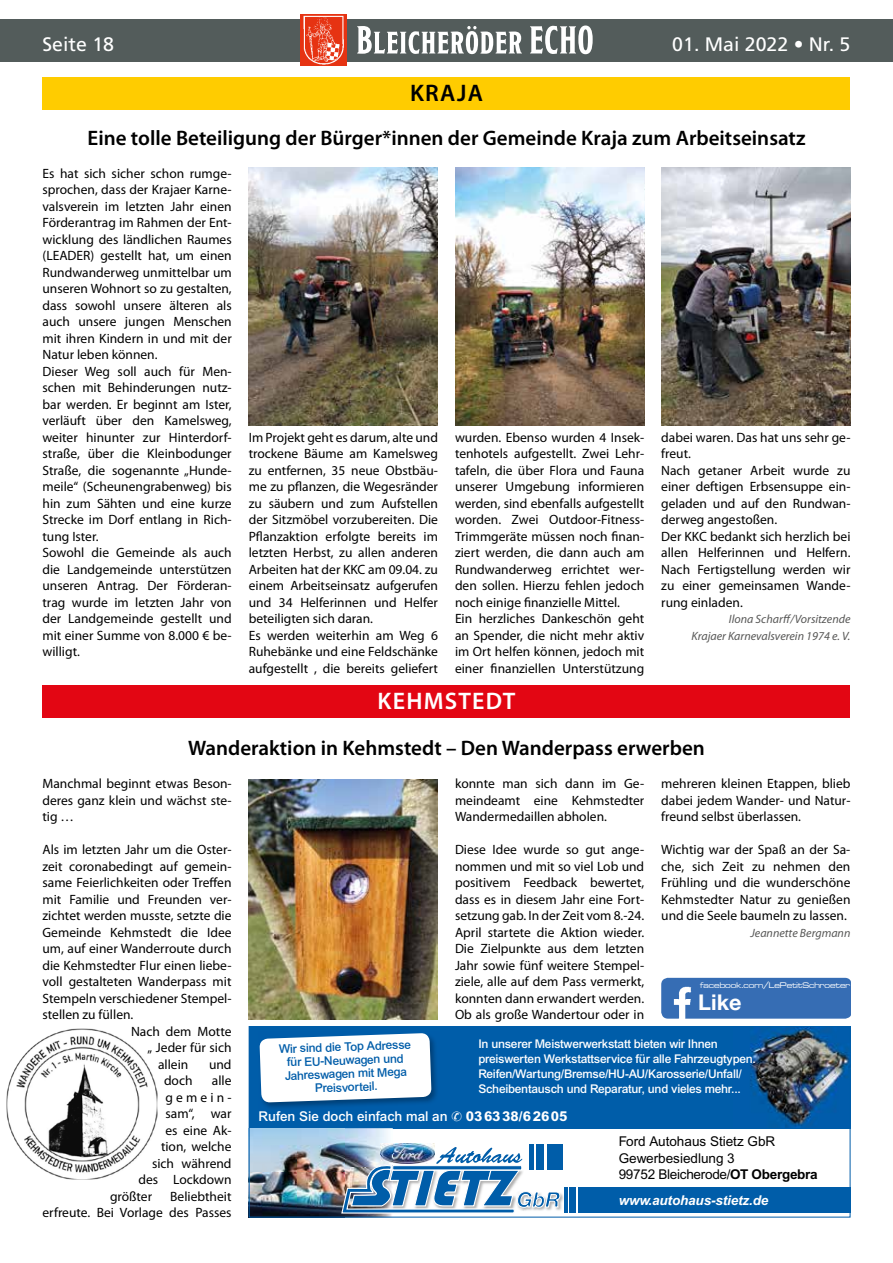
<style>
.page{position:relative;width:893px;height:1263px;background:#fff}
.page>*{position:absolute;margin:0;border:0;box-sizing:border-box;transform-origin:0 0}
.t1{font:600 24px "Myriad Pro";letter-spacing:.05em;color:#fff}
.t2{font:600 24px "Myriad Pro";letter-spacing:.055em;color:#000}
.t3{font:700 21.6px "Helvetica Neue";color:#fff}
.t4{font:600 21px "Myriad Pro";color:#000}
.t5{font:19.5px "Frutiger";color:#fff}
.t6{font:13.5px/16.5px "Myriad Pro";color:#000;text-align:justify}
.t7{font:13.5px/16.5px "Arial PL";color:#000}
.t8{font:13.5px "Arial Medium PL";color:#fff}
.t9{font:13.5px "Arial Bold Italic PL";letter-spacing:-.01em;color:#fff}
.t10{font:12px/15px "Arial Medium PL";letter-spacing:-.02em;color:#fff}
.t11{font:italic 12px/16.5px "Myriad Pro";color:#575756;text-align:right}
.t12{font:12px/13.5px "Arial Medium PL";color:#005da9;text-align:center}
.t13{font:8.4px "Microgramma D Med Ext";color:#fff}
.s1{font-family:"Arial Extra Bold PL"}
.s2{font-family:"Arial Bold PL"}
</style>
<div class="page">
<div style="left:0;top:19px;width:893px;height:43px;background:#535c5b"></div>
<img style="left:300px;top:15px;width:47px;height:50px">
<svg style="left:357px;top:26px;width:236px;height:28px"></svg>
<div style="left:249px;top:1026px;width:601px;height:102px;background:#005da9"></div>
<img style="left:251px;top:1128px;width:141px;height:87px">
<img style="left:561px;top:1194px;width:3px;height:15px">
<div style="left:547px;top:1144px;width:15px;height:26px;background:#005da9"></div>
<hr style="left:564px;top:1188px;width:4px;height:25px;background:#005da9">
<div style="left:570px;top:1188px;width:6px;height:25px;background:#005da9"></div>
<div style="left:578px;top:1188px;width:272px;height:25px;background:#005da9"></div>
<img style="left:750px;top:1028px;width:98px;height:99px">
<img style="left:259px;top:1033px;width:302px;height:181px">
<div style="left:393px;top:1165px;width:129px;height:5px;background:#005da9"></div>
<div style="left:392px;top:1165px;width:130px;height:5px;border:1px solid #fff"></div>
<div style="left:249px;top:1026px;width:601px;height:191px;border:1px solid #005da9"></div>
<div style="left:43px;top:78px;width:807px;height:32px;background:#fc0"></div>
<img style="left:249px;top:168px;width:189px;height:257px">
<img style="left:455px;top:168px;width:189px;height:257px">
<img style="left:661px;top:168px;width:189px;height:257px">
<div style="left:43px;top:685px;width:807px;height:33px;background:#e30613"></div>
<img style="left:249px;top:779px;width:189px;height:240px">
<img style="left:7px;top:1028px;width:150px;height:151px">
<div style="left:664px;top:978px;width:186px;height:41px;background:#366db4"></div>
<img style="left:661px;top:979px;width:41px;height:40px">
<h3 class="t5" style="left:43px;top:33px;width:73px">Seite 18</h3>
<h3 class="t5" style="left:672px;top:33px;width:180px">01. Mai 2022 • Nr. 5</h3>
<h1 class="t2" style="left:410px;top:78px;width:74px">KRAJA</h1>
<h3 class="t4" style="left:88px;top:124px;width:719px">Eine tolle Beteiligung der Bürger*innen der Gemeinde Kraja zum Arbeitseinsatz</h3>
<p class="t6" style="left:43px;top:165px;width:191px;text-align:left">Es hat sich sicher schon rumge&shy;sprochen, dass der Krajaer Karne&shy;valsverein im letzten Jahr einen<br>Förderantrag im Rahmen der Ent&shy;wicklung des ländlichen Raumes (LEADER) gestellt hat, um einen<br>Rundwanderweg unmittelbar um unseren Wohnort so zu gestalten, dass sowohl unsere älteren als auch unsere jungen Menschen mit ihren Kindern in und mit der<br>Natur leben können.<br>Dieser Weg soll auch für Men&shy;schen mit Behinderungen nutz&shy;bar werden. Er beginnt am Ister, verläuft über den Kamelsweg, weiter hinunter zur Hinterdorf&shy;straße, über die Kleinbodunger<br>Straße, die sogenannte „Hunde&shy;meile“ (Scheunengrabenweg) bis hin zum Sähten und eine kurze<br>Strecke im Dorf entlang in Rich&shy;tung Ister.<br>Sowohl die Gemeinde als auch die Landgemeinde unterstützen unseren Antrag. Der Förderan&shy;trag wurde im letzten Jahr von der Landgemeinde gestellt und mit einer Summe von 8.000 € be&shy;willigt.</p>
<p class="t6" style="left:249px;top:429px;width:191px;text-align:left">Im Projekt geht es darum, alte und trockene Bäume am Kamelsweg zu entfernen, 35 neue Obstbäu&shy;me zu pflanzen, die Wegesränder zu säubern und zum Aufstellen der Sitzmöbel vorzubereiten. Die<br>Pflanzaktion erfolgte bereits im letzten Herbst, zu allen anderen<br>Arbeiten hat der KKC am 09.04. zu einem Arbeitseinsatz aufgerufen und 34 Helferinnen und Helfer beteiligten sich daran.<br>Es werden weiterhin am Weg 6<br>Ruhebänke und eine Feldschänke aufgestellt , die bereits geliefert</p>
<p class="t6" style="left:455px;top:429px;width:191px;text-align:left">wurden. Ebenso wurden 4 Insek&shy;tenhotels aufgestellt. Zwei Lehr&shy;tafeln, die über Flora und Fauna unserer Umgebung informieren werden, sind ebenfalls aufgestellt worden. Zwei Outdoor-Fitness-<br>Trimmgeräte müssen noch finan&shy;ziert werden, die dann auch am<br>Rundwanderweg errichtet wer&shy;den sollen. Hierzu fehlen jedoch noch einige finanzielle Mittel.<br>Ein herzliches Dankeschön geht an Spender, die nicht mehr aktiv im Ort helfen können, jedoch mit einer finanziellen Unterstützung</p>
<p class="t6" style="left:661px;top:429px;width:191px;text-align:left">dabei waren. Das hat uns sehr ge&shy;freut.<br>Nach getaner Arbeit wurde zu einer deftigen Erbsensuppe ein&shy;geladen und auf den Rundwan&shy;derweg angestoßen.<br>Der KKC bedankt sich herzlich bei allen Helferinnen und Helfern.<br>Nach Fertigstellung werden wir zu einer gemeinsamen Wande&shy;rung einladen.</p>
<p class="t11" style="left:691px;top:611px;width:160px">Ilona Scharff/Vorsitzende<br>Krajaer Karnevalsverein 1974 e. V.</p>
<h1 class="t1" style="left:378px;top:686px;width:139px">KEHMSTEDT</h1>
<h3 class="t4" style="left:188px;top:735px;width:518px">Wanderaktion in Kehmstedt – Den Wanderpass erwerben</h3>
<p class="t6" style="left:43px;top:775px;width:191px">Manchmal beginnt etwas Beson&shy;deres ganz klein und wächst ste&shy;tig …</p>
<p class="t6" style="left:43px;top:841px;width:190px">Als im letzten Jahr um die Oster-</p>
<p class="t6" style="left:43px;top:858px;width:191px">zeit coronabedingt auf gemein-</p>
<p class="t6" style="left:43px;top:874px;width:190px">same Feierlichkeiten oder Treffen</p>
<p class="t6" style="left:43px;top:891px;width:190px">mit Familie und Freunden ver-</p>
<p class="t6" style="left:43px;top:907px;width:191px">zichtet werden musste, setzte die</p>
<p class="t6" style="left:43px;top:924px;width:191px">Gemeinde Kehmstedt die Idee</p>
<p class="t6" style="left:43px;top:940px;width:190px">um, auf einer Wanderroute durch</p>
<p class="t6" style="left:43px;top:957px;width:190px">die Kehmstedter Flur einen liebe-</p>
<p class="t6" style="left:43px;top:973px;width:191px">voll gestalteten Wanderpass mit</p>
<p class="t6" style="left:43px;top:990px;width:191px">Stempeln verschiedener Stempel-</p>
<p class="t6" style="left:43px;top:1006px;width:92px">stellen zu füllen.</p>
<p class="t6" style="left:131px;top:1023px;width:102px">Nach dem Motte</p>
<p class="t6" style="left:148px;top:1039px;width:86px">„ Jeder für sich</p>
<p class="t6" style="left:158px;top:1056px;width:32px">allein</p>
<p class="t6" style="left:209px;top:1056px;width:24px">und</p>
<p class="t6" style="left:164px;top:1072px;width:30px">doch</p>
<p class="t6" style="left:212px;top:1072px;width:21px">alle</p>
<p class="t6" style="left:166px;top:1089px;width:68px">gemein-</p>
<p class="t6" style="left:166px;top:1105px;width:68px">sam“, war</p>
<p class="t6" style="left:166px;top:1122px;width:68px">es eine Ak-</p>
<p class="t6" style="left:161px;top:1138px;width:72px">tion, welche</p>
<p class="t6" style="left:152px;top:1155px;width:81px">sich während</p>
<p class="t6" style="left:139px;top:1171px;width:95px">des Lockdown</p>
<p class="t6" style="left:110px;top:1188px;width:44px">größter</p>
<p class="t6" style="left:43px;top:1188px;width:191px;text-align:right">Beliebtheit<br>erfreute. Bei Vorlage des Passes</p>
<p class="t6" style="left:455px;top:775px;width:191px">konnte man sich dann im Ge&shy;meindeamt eine Kehmstedter Wandermedaillen abholen.</p>
<p class="t6" style="left:455px;top:841px;width:191px">Diese Idee wurde so gut ange&shy;nommen und mit so viel Lob und positivem Feedback bewertet, dass es in diesem Jahr eine Fort&shy;setzung gab. In der Zeit vom 8.-24.<br>April startete die Aktion wieder.<br>Die Zielpunkte aus dem letzten Jahr sowie fünf weitere Stempel&shy;ziele, alle auf dem Pass vermerkt, konnten dann erwandert werden.<br>Ob als große Wandertour oder in</p>
<p class="t6" style="left:661px;top:775px;width:191px">mehreren kleinen Etappen, blieb dabei jedem Wander- und Natur&shy;freund selbst überlassen.</p>
<p class="t6" style="left:661px;top:841px;width:191px">Wichtig war der Spaß an der Sa&shy;che, sich Zeit zu nehmen den Frühling und die wunderschöne Kehmstedter Natur zu genießen und die Seele baumeln zu lassen.</p>
<p class="t11" style="left:750px;top:924px;width:101px">Jeannette Bergmann</p>
<p class="t13" style="left:700px;top:980px;width:151px">facebook.com/LePetitSchroeter</p>
<h2 class="t3" style="left:698px;top:986px;width:45px">Like</h2>
<p class="t12" style="left:279px;top:1042px;width:134px;rotate:-2deg">Wir sind die Top Adresse für EU-Neuwagen und<br>Jahreswagen mit Mega<br>Preisvorteil.</p>
<p class="t10" style="left:478px;top:1036px;width:279px">In unserer Meistwerwerkstatt bieten wir Ihnen preiswerten Werkstattservice für alle Fahrzeugtypen.<br>Reifen/Wartung/Bremse/HU-AU/Karosserie/Unfall/ Scheibentausch und Reparatur, und vieles mehr...</p>
<p class="t8" style="left:259px;top:1108px;width:310px">Rufen Sie doch einfach mal an ✆ <span class="s1">03 63 38/6 26 05</span></p>
<p class="t7" style="left:619px;top:1133px;width:200px">Ford Autohaus Stietz GbR<br>Gewerbesiedlung 3<br>99752 Bleicherode/<span class="s2">OT Obergebra</span></p>
<p class="t9" style="left:619px;top:1192px;width:151px">www.autohaus-stietz.de</p>
</div>
